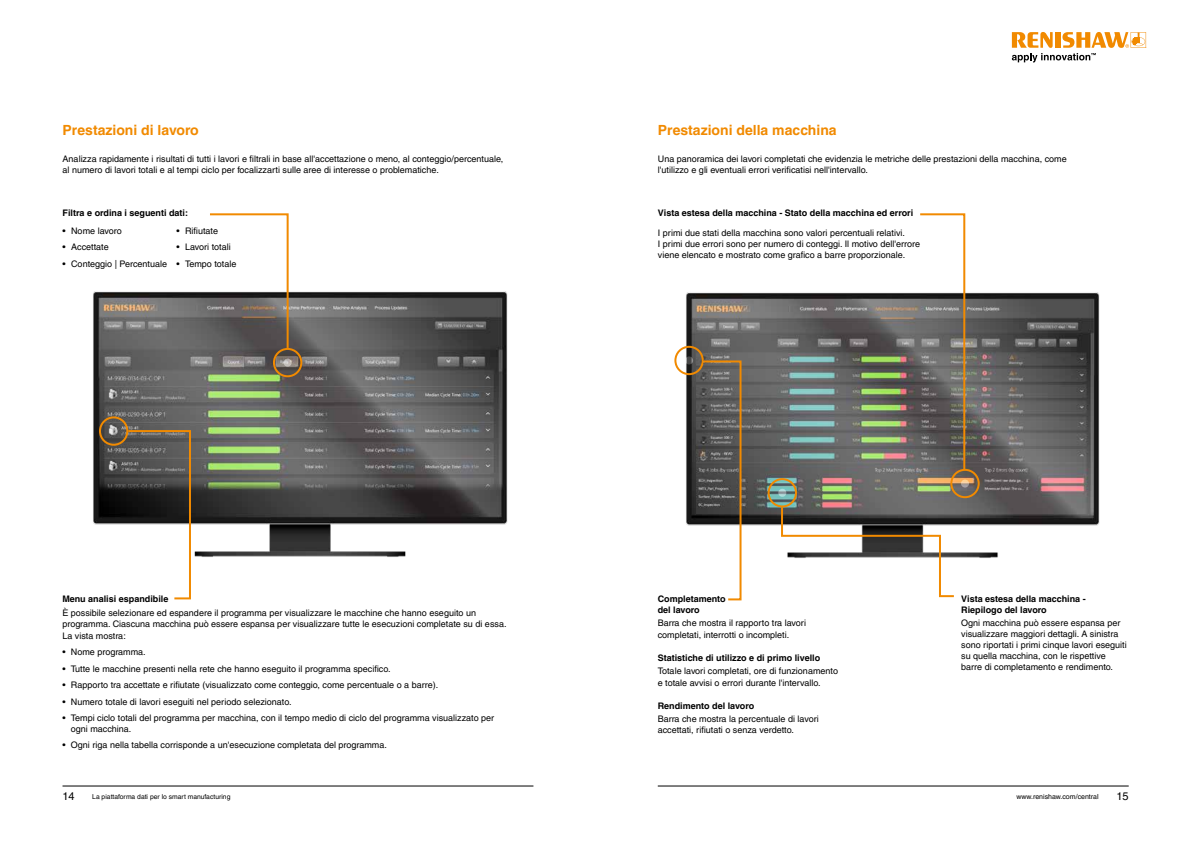
<style>
.page{position:relative;width:1191px;height:842px;background:#fff}
.page>*{position:absolute;margin:0;border:0;box-sizing:border-box;transform-origin:0 0}
.t1{font:700 14px "Helvetica LT Pro";color:#f18a00}
.t2{font:11px "Helvetica LT Pro";color:#000}
.t3{font:9px/11px "Helvetica LT Pro";color:#000}
.t4{font:700 9px/10.8px "Helvetica LT Pro";color:#000}
.t5{font:7px "Helvetica LT Pro";color:#000}
.t6{font:6.8px "Helvetica LT Pro";color:#000}
</style>
<div class="page">
<img style="left:93px;top:291px;width:415px;height:266px">
<div style="left:99px;top:416px;width:29px;height:30px;border:2px solid #f18a00;border-radius:50%"></div>
<svg style="left:110px;top:427px;width:8px;height:8px"></svg>
<svg style="left:126px;top:429px;width:66px;height:171px"></svg>
<img style="left:674px;top:292px;width:426px;height:266px">
<div style="left:767px;top:478px;width:30px;height:29px;border:2px solid #f18a00;border-radius:50%"></div>
<svg style="left:778px;top:489px;width:8px;height:8px"></svg>
<div style="left:950px;top:469px;width:29px;height:29px;border:2px solid #f18a00;border-radius:50%"></div>
<svg style="left:961px;top:479px;width:8px;height:8px"></svg>
<div style="left:674px;top:346px;width:30px;height:29px;border:2px solid #f18a00;border-radius:50%"></div>
<svg style="left:685px;top:356px;width:8px;height:8px"></svg>
<svg style="left:702px;top:359px;width:40px;height:242px"></svg>
<svg style="left:780px;top:505px;width:176px;height:93px"></svg>
<svg style="left:918px;top:213px;width:48px;height:259px"></svg>
<div style="left:273px;top:348px;width:29px;height:29px;border:2px solid #f18a00;border-radius:50%"></div>
<svg style="left:284px;top:359px;width:8px;height:8px"></svg>
<svg style="left:208px;top:213px;width:82px;height:137px"></svg>
<hr style="left:62px;top:786px;width:471px;height:1px;background:#000">
<hr style="left:658px;top:786px;width:470px;height:1px;background:#000">
<svg style="left:1011px;top:32px;width:135px;height:30px"></svg>
<h1 class="t1" style="left:63px;top:121px;width:138px">Prestazioni di lavoro</h1>
<p class="t3" style="left:63px;top:154px;width:442px">Analizza rapidamente i risultati di tutti i lavori e filtrali in base all'accettazione o meno, al conteggio/percentuale, al numero di lavori totali e al tempi ciclo per focalizzarti sulle aree di interesse o problematiche.</p>
<p class="t4" style="left:63px;top:208px;width:127px">Filtra e ordina i seguenti dati:</p>
<p class="t3" style="left:63px;top:225px;width:61px">• Nome lavoro</p>
<p class="t3" style="left:63px;top:242px;width:48px">• Accettate</p>
<p class="t3" style="left:63px;top:258px;width:106px">• Conteggio | Percentuale</p>
<p class="t3" style="left:176px;top:225px;width:43px">• Rifiutate</p>
<p class="t3" style="left:176px;top:242px;width:56px">• Lavori totali</p>
<p class="t3" style="left:176px;top:258px;width:61px">• Tempo totale</p>
<p class="t4" style="left:62px;top:593px;width:107px">Menu analisi espandibile</p>
<p class="t3" style="left:62px;top:607px;width:445px">È possibile selezionare ed espandere il programma per visualizzare le macchine che hanno eseguito un programma. Ciascuna macchina può essere espansa per visualizzare tutte le esecuzioni completate su di essa.</p>
<p class="t3" style="left:62px;top:630px;width:65px">La vista mostra:</p>
<p class="t3" style="left:62px;top:646px;width:85px">• Nome programma.</p>
<p class="t3" style="left:62px;top:663px;width:330px">• Tutte le macchine presenti nella rete che hanno eseguito il programma specifico.</p>
<p class="t3" style="left:62px;top:679px;width:377px">• Rapporto tra accettate e rifiutate (visualizzato come conteggio, come percentuale o a barre).</p>
<p class="t3" style="left:62px;top:696px;width:231px">• Numero totale di lavori eseguiti nel periodo selezionato.</p>
<p class="t3" style="left:71px;top:712px;width:425px;text-indent:-9px">• Tempi ciclo totali del programma per macchina, con il tempo medio di ciclo del programma visualizzato per ogni macchina.</p>
<p class="t3" style="left:62px;top:740px;width:326px">• Ogni riga nella tabella corrisponde a un'esecuzione completata del programma.</p>
<h1 class="t1" style="left:658px;top:121px;width:180px">Prestazioni della macchina</h1>
<p class="t3" style="left:658px;top:154px;width:410px">Una panoramica dei lavori completati che evidenzia le metriche delle prestazioni della macchina, come l'utilizzo e gli eventuali errori verificatisi nell'intervallo.</p>
<p class="t4" style="left:658px;top:208px;width:257px">Vista estesa della macchina - Stato della macchina ed errori</p>
<p class="t3" style="left:658px;top:227px;width:264px">I primi due stati della macchina sono valori percentuali relativi.<br>I primi due errori sono per numero di conteggi. Il motivo dell'errore viene elencato e mostrato come grafico a barre proporzionale.</p>
<p class="t4" style="left:657px;top:593px;width:70px">Completamento del lavoro</p>
<p class="t3" style="left:657px;top:617px;width:150px;line-height:12px">Barra che mostra il rapporto tra lavori completati, interrotti o incompleti.</p>
<p class="t4" style="left:657px;top:652px;width:164px">Statistiche di utilizzo e di primo livello</p>
<p class="t3" style="left:657px;top:665px;width:182px;line-height:12px">Totale lavori completati, ore di funzionamento e totale avvisi o errori durante l'intervallo.</p>
<p class="t4" style="left:657px;top:700px;width:98px">Rendimento del lavoro</p>
<p class="t3" style="left:657px;top:714px;width:163px">Barra che mostra la percentuale di lavori accettati, rifiutati o senza verdetto.</p>
<p class="t4" style="left:961px;top:593px;width:126px">Vista estesa della macchina -<br>Riepilogo del lavoro</p>
<p class="t3" style="left:961px;top:618px;width:167px">Ogni macchina può essere espansa per visualizzare maggiori dettagli. A sinistra sono riportati i primi cinque lavori eseguiti su quella macchina, con le rispettive barre di completamento e rendimento.</p>
<p class="t2" style="left:62px;top:790px;width:14px">14</p>
<p class="t6" style="left:92px;top:792px;width:140px">La piattaforma dati per lo smart manufacturing</p>
<p class="t5" style="left:1016px;top:792px;width:84px">www.renishaw.com/central</p>
<p class="t2" style="left:1116px;top:790px;width:14px">15</p>
</div>
